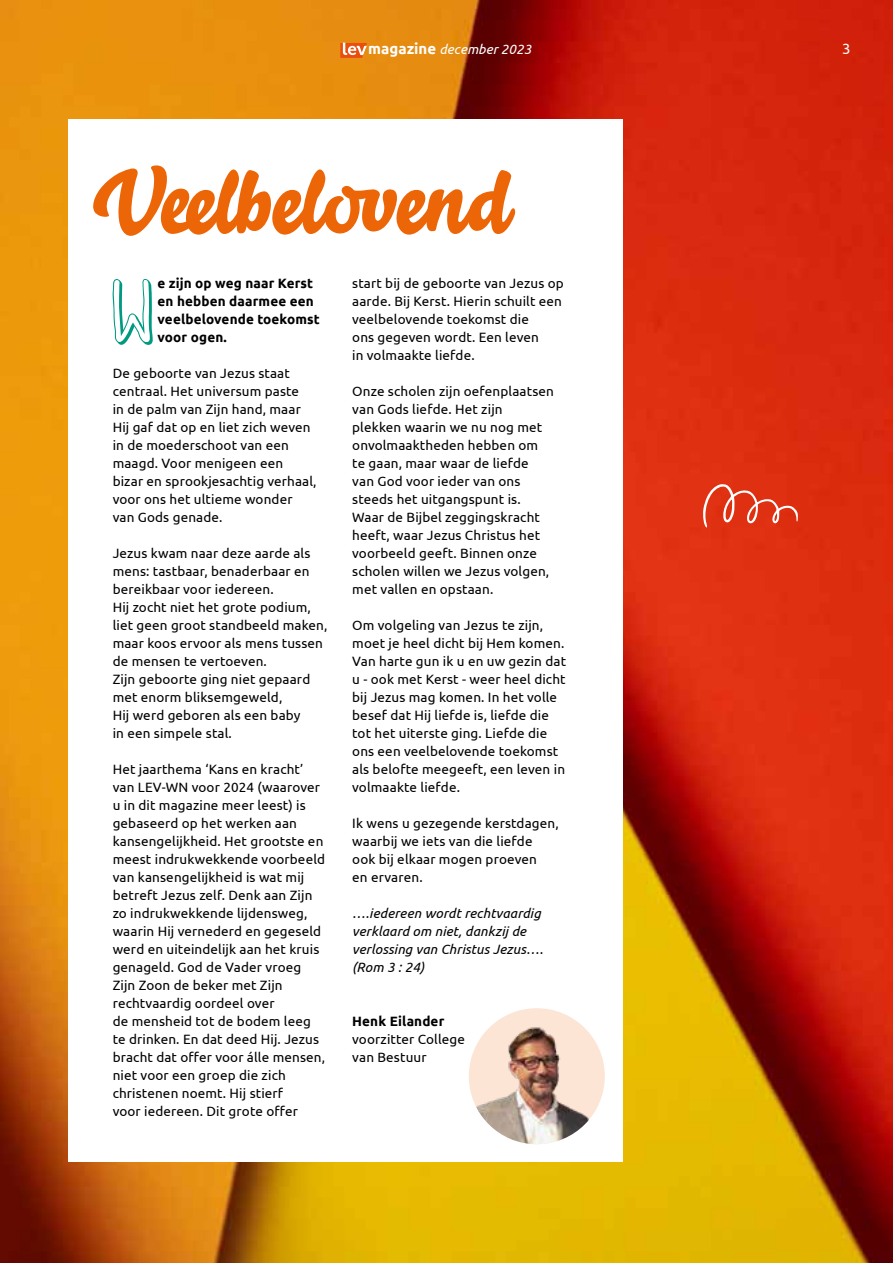
<style>
.page{position:relative;width:893px;height:1263px;background:#fff}
.page>*{position:absolute;margin:0;border:0;box-sizing:border-box;transform-origin:0 0}
.t1{font:91.65px "Salty 1";color:#ec6608}
.t2{font:88.65px "Pineapple Bold Shadow";color:#009a83}
.t3{font:15px "Ubuntu";color:#fff}
.t4{font:13.5px/18px "Ubuntu";letter-spacing:.01em;color:#000}
.t5{font:italic 13.5px/18px "Ubuntu";letter-spacing:.01em;color:#000}
.t6{font:700 13.5px/18px "Ubuntu";letter-spacing:.01em;color:#000}
.t7{font:italic 13.5px "Ubuntu";color:#fff}
.s1{font-weight:700;font-style:normal;font-size:15px}
</style>
<div class="page">
<img style="left:0;top:0;width:893px;height:1263px">
<div style="left:68px;top:119px;width:554px;height:1043px;background:#fff"></div>
<svg style="left:340px;top:43px;width:28px;height:15px"></svg>
<svg style="left:702px;top:484px;width:96px;height:44px"></svg>
<img style="left:469px;top:1008px;width:136px;height:136px;border-radius:68px">
<p class="t7" style="left:368px;top:41px;width:165px"><span class="s1">magazine</span> december 2023</p>
<p class="t3" style="left:842px;top:40px;width:10px">3</p>
<h1 class="t1" style="left:116px;top:143px;width:399px">Veelbelovend</h1>
<h2 class="t2" style="left:111px;top:254px;width:47px">W</h2>
<p class="t6" style="left:158px;top:274px;width:164px">e zijn op weg naar Kerst en hebben daarmee een veelbelovende toekomst voor ogen.</p>
<p class="t4" style="left:113px;top:364px;width:205px">De geboorte van Jezus staat centraal. Het universum paste<br>in de palm van Zijn hand, maar<br>Hij gaf dat op en liet zich weven in de moederschoot van een maagd. Voor menigeen een bizar en sprookjesachtig verhaal, voor ons het ultieme wonder van Gods genade.</p>
<p class="t4" style="left:113px;top:544px;width:216px">Jezus kwam naar deze aarde als mens: tastbaar, benaderbaar en bereikbaar voor iedereen.<br>Hij zocht niet het grote podium, liet geen groot standbeeld maken, maar koos ervoor als mens tussen de mensen te vertoeven.<br>Zijn geboorte ging niet gepaard met enorm bliksemgeweld,<br>Hij werd geboren als een baby<br>in een simpele stal.</p>
<p class="t4" style="left:113px;top:760px;width:214px">Het jaarthema ‘Kans en kracht’ van LEV-WN voor 2024 (waarover u in dit magazine meer leest) is gebaseerd op het werken aan kansengelijkheid. Het grootste en meest indrukwekkende voorbeeld van kansengelijkheid is wat mij betreft Jezus zelf. Denk aan Zijn zo indrukwekkende lijdensweg, waarin Hij vernederd en gegeseld werd en uiteindelijk aan het kruis genageld. God de Vader vroeg<br>Zijn Zoon de beker met Zijn rechtvaardig oordeel over<br>de mensheid tot de bodem leeg te drinken. En dat deed Hij. Jezus bracht dat offer voor álle mensen, niet voor een groep die zich christenen noemt. Hij stierf<br>voor iedereen. Dit grote offer</p>
<p class="t4" style="left:352px;top:274px;width:213px">start bij de geboorte van Jezus op aarde. Bij Kerst. Hierin schuilt een veelbelovende toekomst die<br>ons gegeven wordt. Een leven<br>in volmaakte liefde.</p>
<p class="t4" style="left:352px;top:382px;width:203px">Onze scholen zijn oefenplaatsen van Gods liefde. Het zijn plekken waarin we nu nog met onvolmaaktheden hebben om te gaan, maar waar de liefde van God voor ieder van ons steeds het uitgangspunt is.<br>Waar de Bijbel zeggingskracht heeft, waar Jezus Christus het voorbeeld geeft. Binnen onze scholen willen we Jezus volgen, met vallen en opstaan.</p>
<p class="t4" style="left:352px;top:616px;width:215px">Om volgeling van Jezus te zijn, moet je heel dicht bij Hem komen.<br>Van harte gun ik u en uw gezin dat u - ook met Kerst - weer heel dicht bij Jezus mag komen. In het volle besef dat Hij liefde is, liefde die tot het uiterste ging. Liefde die ons een veelbelovende toekomst als belofte meegeeft, een leven in volmaakte liefde.</p>
<p class="t4" style="left:352px;top:814px;width:208px">Ik wens u gezegende kerstdagen, waarbij we iets van die liefde ook bij elkaar mogen proeven<br>en ervaren.</p>
<p class="t5" style="left:352px;top:904px;width:192px">….iedereen wordt rechtvaardig verklaard om niet, dankzij de verlossing van Christus Jezus…. (Rom 3 : 24)</p>
<p class="t6" style="left:352px;top:1012px;width:94px">Henk Eilander</p>
<p class="t4" style="left:352px;top:1029px;width:114px">voorzitter College van Bestuur</p>
</div>
